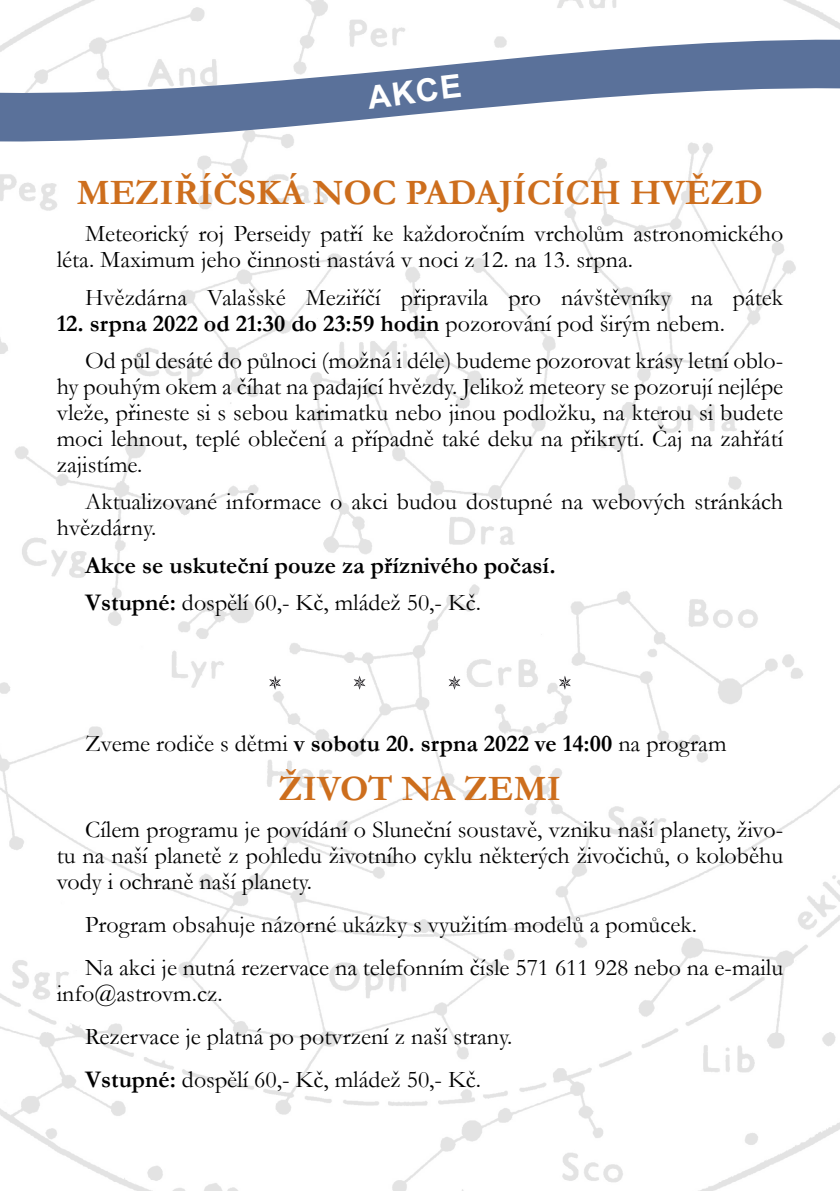
<style>
.page{position:relative;width:840px;height:1191px;background:#fff}
.page>*{position:absolute;margin:0;border:0;box-sizing:border-box;transform-origin:0 0}
.t1{font:700 36px "Garamond";color:#cd6e1d}
.t2{font:24px/26px "Garamond";color:#000}
.t3{font:700 24px/37.4px "Garamond";color:#000}
.s1{font-weight:700}
.s2{font-weight:400}
</style>
<div class="page">
<img style="left:0;top:0;width:839px;height:1191px">
<svg style="left:0;top:40px;width:839px;height:101px"></svg>
<svg style="left:269px;top:675px;width:12px;height:15px"></svg>
<svg style="left:558px;top:675px;width:12px;height:15px"></svg>
<svg style="left:448px;top:675px;width:12px;height:15px"></svg>
<svg style="left:353px;top:675px;width:12px;height:15px"></svg>
<div style="left:366px;top:74px;width:95px;height:35px;background:#5a719a"></div>
<h1 class="t1" style="left:77px;top:168px;width:687px">Meziříčská noc padajících hvězd</h1>
<p class="t2" style="left:57px;top:220px;width:727px;text-indent:28px">Meteorický roj Perseidy patří ke každoročním vrcholům astronomického léta. Maximum jeho činnosti nastává v noci z 12. na 13. srpna.</p>
<p class="t2" style="left:85px;top:283px;width:699px">Hvězdárna Valašské Meziříčí připravila pro návštěvníky na pátek</p>
<p class="t2" style="left:85px;top:304px;width:699px;line-height:37.4px;text-indent:-28px"><span class="s1">12. srpna 2022 od 21:30 do 23:59 hodin</span> pozorování pod širým nebem.<br>Od půl desáté do půlnoci (možná i déle) budeme pozorovat krásy letní oblo-</p>
<p class="t2" style="left:57px;top:373px;width:727px;text-align:justify">hy pouhým okem a číhat na padající hvězdy. Jelikož meteory se pozorují nejlépe vleže, přineste si s sebou karimatku nebo jinou podložku, na kterou si budete moci lehnout, teplé oblečení a případně také deku na přikrytí. Čaj na zahřátí zajistíme.</p>
<p class="t2" style="left:57px;top:488px;width:727px;text-indent:28px">Aktualizované informace o akci budou dostupné na webových stránkách hvězdárny.</p>
<p class="t3" style="left:85px;top:546px;width:471px">Akce se uskuteční pouze za příznivého počasí.<br>Vstupné: <span class="s2">dospělí 60,- Kč, mládež 50,- Kč.</span></p>
<p class="t2" style="left:85px;top:729px;width:642px">Zveme rodiče s dětmi <span class="s1">v sobotu 20. srpna 2022 ve 14:00</span> na program</p>
<h1 class="t1" style="left:279px;top:764px;width:214px">Život na Zem</h1>
<h1 class="t1" style="left:546px;top:764px;width:16px">i</h1>
<p class="t2" style="left:57px;top:816px;width:727px;text-align:justify;text-indent:28px">Cílem programu je povídání o Sluneční soustavě, vzniku naší planety, živo&shy;tu na naší planetě z pohledu životního cyklu některých živočichů, o koloběhu vody i ochraně naší planety.</p>
<p class="t2" style="left:85px;top:902px;width:699px;line-height:43px">Program obsahuje názorné ukázky s využitím modelů a pomůcek.<br>Na akci je nutná rezervace na telefonním čísle 571 611 928 nebo na e-mailu</p>
<p class="t2" style="left:85px;top:971px;width:428px;line-height:43px;text-indent:-28px">info@astrovm.cz.<br>Rezervace je platná po potvrzení z naší strany.<br><span class="s1">Vstupné:</span> dospělí 60,- Kč, mládež 50,- Kč.</p>
</div>
